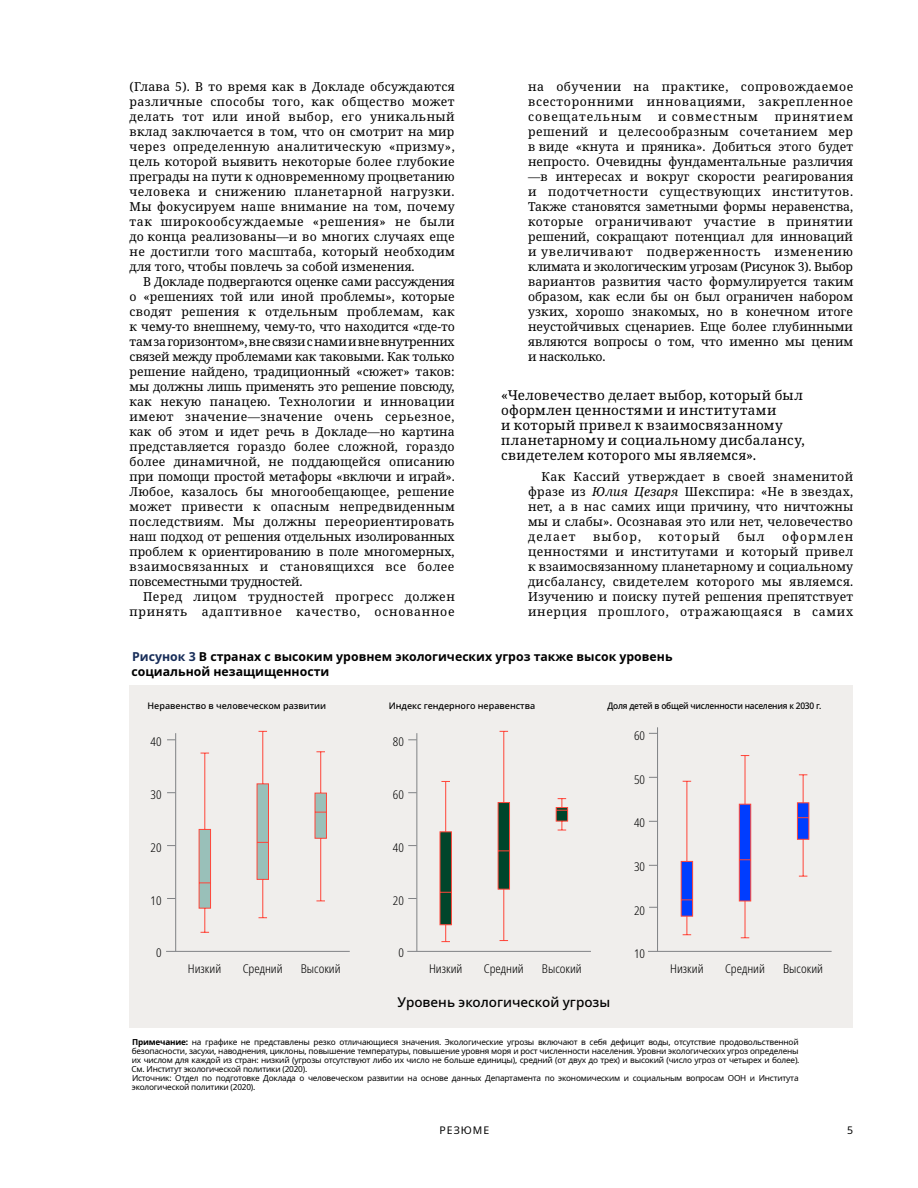
<style>
.page{position:relative;width:918px;height:1188px;background:#fff}
.page>*{position:absolute;margin:0;border:0;box-sizing:border-box;transform-origin:0 0}
.t1{font:13.5px/15px "Noto Serif";letter-spacing:.025em;color:#000}
.t2{font:500 13.5px "Noto Sans";color:#000}
.t3{font:12.3px/15px "Noto Serif";letter-spacing:.04em;color:#000;text-align:justify}
.t4{font:700 12.3px/15px "Noto Sans";color:#000}
.t5{font:12.3px "Noto Serif";letter-spacing:.075em;color:#000}
.t6{font:12.3px "Noto Serif";letter-spacing:.095em;color:#000}
.t7{font:300 condensed 12px "Noto Sans";color:#000}
.t8{font:10.5px "Noto Sans";letter-spacing:.1em;color:#000}
.t9{font:500 9px "Noto Sans";color:#000}
.t10{font:500 9px "Noto Sans";letter-spacing:-.025em;color:#000;scale:.93 1}
.t11{font:8.25px/9px "Noto Sans";letter-spacing:-.025em;color:#000}
.s1{font-style:italic}
.s2{color:#162c58}
.s3{font-weight:700}
</style>
<div class="page">
<div style="left:130px;top:685px;width:723px;height:342px;background:#f0eeec"></div>
<svg style="left:439px;top:781px;width:13px;height:161px"></svg>
<svg style="left:497px;top:731px;width:13px;height:210px"></svg>
<svg style="left:555px;top:798px;width:13px;height:33px"></svg>
<hr style="left:166px;top:951px;width:184px;height:1px;background:#808285">
<hr style="left:175px;top:733px;width:1px;height:218px;background:#808285">
<hr style="left:407px;top:951px;width:184px;height:1px;background:#808285">
<hr style="left:417px;top:733px;width:1px;height:218px;background:#808285">
<hr style="left:648px;top:951px;width:184px;height:1px;background:#808285">
<hr style="left:657px;top:727px;width:1px;height:224px;background:#808285">
<svg style="left:680px;top:781px;width:13px;height:154px"></svg>
<svg style="left:739px;top:755px;width:12px;height:184px"></svg>
<svg style="left:797px;top:774px;width:13px;height:103px"></svg>
<svg style="left:198px;top:752px;width:13px;height:181px"></svg>
<svg style="left:256px;top:731px;width:13px;height:187px"></svg>
<svg style="left:314px;top:751px;width:13px;height:151px"></svg>
<p class="t3" style="left:130px;top:79px;width:327px">(Глава 5). В то время как в Докладе обсуждаются различные способы того, как общество может делать тот или иной выбор, его уникальный вклад заключается в том, что он смотрит на мир через определенную аналитическую «призму», цель которой выявить некоторые более глубокие преграды на пути к одновременному процветанию человека и снижению планетарной нагрузки.<br>Мы фокусируем наше внимание на том, почему так широкообсуждаемые «решения» не были до конца реализованы—и во многих случаях еще не достигли того масштаба, который необходим для того, чтобы повлечь за собой изменения.</p>
<p class="t3" style="left:130px;top:274px;width:327px;text-indent:14px">В Докладе подвергаются оценке сами рассуждения о «решениях той или иной проблемы», которые сводят решения к отдельным проблемам, как к чему-то внешнему, чему-то, что находится «где-то там за горизонтом», вне связи с нами и вне внутренних связей между проблемами как таковыми. Как только решение найдено, традиционный «сюжет» таков: мы должны лишь применять это решение повсюду, как некую панацею. Технологии и инновации имеют значение—значение очень серьезное, как об этом и идет речь в Докладе—но картина представляется гораздо более сложной, гораздо более динамичной, не поддающейся описанию при помощи простой метафоры «включи и играй».<br>Любое, казалось бы многообещающее, решение может привести к опасным непредвиденным последствиям. Мы должны переориентировать наш подход от решения отдельных изолированных проблем к ориентированию в поле многомерных, взаимосвязанных и становящихся все более повсеместными трудностей.</p>
<p class="t3" style="left:130px;top:589px;width:327px;text-align:right">Перед лицом трудностей прогресс должен принять адаптивное качество, основанное</p>
<p class="t3" style="left:528px;top:79px;width:327px">на обучении на практике, сопровождаемое всесторонними инновациями, закрепленное совещательным</p>
<p class="t3" style="left:528px;top:109px;width:327px;text-indent:247px">принятием решений и целесообразным сочетанием мер в виде «кнута и пряника». Добиться этого будет непросто. Очевидны фундаментальные различия —в интересах и вокруг скорости реагирования и подотчетности существующих институтов.<br>Также становятся заметными формы неравенства, которые ограничивают участие в принятии решений, сокращают потенциал для инноваций и увеличивают подверженность изменению климата и экологическим угрозам (Рисунок 3). Выбор вариантов развития часто формулируется таким образом, как если бы он был ограничен набором узких, хорошо знакомых, но в конечном итоге неустойчивых сценариев. Еще более глубинными являются вопросы о том, что именно мы ценим и насколько.</p>
<p class="t1" style="left:501px;top:388px;width:305px">«Человечество делает выбор, который был оформлен ценностями и институтами<br>и который привел к взаимосвязанному планетарному и социальному дисбалансу, свидетелем которого мы являемся».</p>
<p class="t3" style="left:528px;top:469px;width:327px;text-indent:14px">Как Кассий утверждает в своей знаменитой фразе из <span class="s1">Юлия Цезаря</span> Шекспира: «Не в звездах, нет, а в нас самих ищи причину, что ничтожны мы и слабы». Осознавая это или нет, человечество делает</p>
<p class="t5" style="left:658px;top:108px;width:101px">и совместным</p>
<p class="t3" style="left:593px;top:529px;width:50px">выбор,</p>
<p class="t6" style="left:659px;top:528px;width:63px">который</p>
<p class="t3" style="left:737px;top:529px;width:29px">был</p>
<p class="t3" style="left:528px;top:529px;width:327px;text-indent:254px">оформлен ценностями и институтами и который привел к взаимосвязанному планетарному и социальному дисбалансу, свидетелем которого мы являемся.<br>Изучению и поиску путей решения препятствует инерция прошлого, отражающаяся в самих</p>
<p class="t4" style="left:132px;top:649px;width:543px"><span class="s2">Рисунок 3</span> В странах с высоким уровнем экологических угроз также высок уровень социальной незащищенности</p>
<p class="t9" style="left:148px;top:700px;width:180px">Неравенство в человеческом развитии</p>
<p class="t9" style="left:389px;top:700px;width:148px">Индекс гендерного неравенства</p>
<p class="t10" style="left:607px;top:700px;width:232px">Доля детей в общей численности населения к 2030 г.</p>
<p class="t7" style="left:151px;top:733px;width:13px">40</p>
<p class="t7" style="left:151px;top:786px;width:13px">30</p>
<p class="t7" style="left:151px;top:839px;width:13px">20</p>
<p class="t7" style="left:151px;top:892px;width:13px">10</p>
<p class="t7" style="left:156px;top:945px;width:7px">0</p>
<p class="t7" style="left:393px;top:733px;width:13px">80</p>
<p class="t7" style="left:393px;top:786px;width:13px">60</p>
<p class="t7" style="left:393px;top:839px;width:13px">40</p>
<p class="t7" style="left:393px;top:892px;width:13px">20</p>
<p class="t7" style="left:398px;top:945px;width:7px">0</p>
<p class="t7" style="left:634px;top:727px;width:13px">60</p>
<p class="t7" style="left:634px;top:771px;width:13px">50</p>
<p class="t7" style="left:634px;top:815px;width:13px">40</p>
<p class="t7" style="left:634px;top:858px;width:13px">30</p>
<p class="t7" style="left:634px;top:902px;width:13px">20</p>
<p class="t7" style="left:634px;top:946px;width:13px">10</p>
<p class="t7" style="left:188px;top:960px;width:35px">Низкий</p>
<p class="t7" style="left:243px;top:960px;width:41px">Средний</p>
<p class="t7" style="left:301px;top:960px;width:41px">Высокий</p>
<p class="t7" style="left:429px;top:960px;width:35px">Низкий</p>
<p class="t7" style="left:484px;top:960px;width:41px">Средний</p>
<p class="t7" style="left:542px;top:960px;width:41px">Высокий</p>
<p class="t7" style="left:670px;top:960px;width:35px">Низкий</p>
<p class="t7" style="left:725px;top:960px;width:41px">Средний</p>
<p class="t7" style="left:783px;top:960px;width:41px">Высокий</p>
<p class="t2" style="left:397px;top:992px;width:214px">Уровень экологической угрозы</p>
<p class="t11" style="left:132px;top:1037px;width:669px"><span class="s3">Примечание:</span> на графике не представлены резко отличающиеся значения. Экологические угрозы включают в себя дефицит воды, отсутствие продовольственной безопасности, засухи, наводнения, циклоны, повышение температуры, повышение уровня моря и рост численности населения. Уровни экологических угроз определены их числом для каждой из стран: низкий (угрозы отсутствуют либо их число не больше единицы), средний (от двух до трех) и высокий (число угроз от четырех и более).<br>См. Институт экологической политики (2020).<br>Источник: Отдел по подготовке Доклада о человеческом развитии на основе данных Департамента по экономическим и социальным вопросам ООН и Института экологической политики (2020).</p>
<p class="t8" style="left:439px;top:1123px;width:52px">РЕЗЮМЕ</p>
<p class="t8" style="left:847px;top:1123px;width:8px">5</p>
</div>
